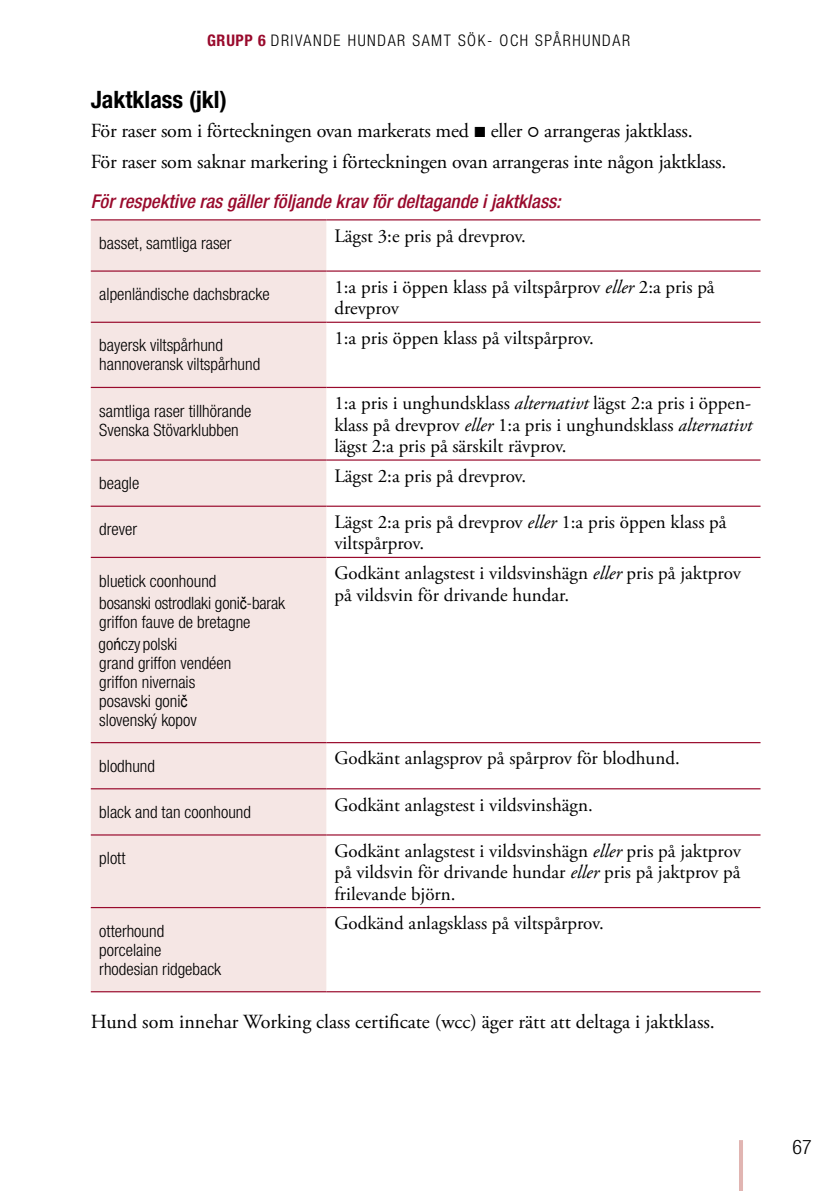
<style>
.page{position:relative;width:840px;height:1191px;background:#fff}
.page>*{position:absolute;margin:0;border:0;box-sizing:border-box;transform-origin:0 0}
.t1{font:700 condensed 24px "Helvetica Neue LT Std";color:#000}
.t2{font:20px/31.6px "Adobe Garamond Pro";letter-spacing:-.01em;color:#000}
.t3{font:300 condensed 20px "Helvetica Neue LT Std";color:#000}
.t4{font:19px/21.4px "Adobe Garamond Pro";color:#000}
.t5{font:italic 500 condensed 19px "Helvetica Neue LT Std";color:#990a2c}
.t6{font:300 condensed 17px/19px "Helvetica Neue LT Std";color:#000}
.t7{font:300 condensed 16px "Helvetica Neue LT Std";letter-spacing:.1em;color:#000}
.s1{font-weight:700;color:#990a2c}
.s2{font-style:italic}
.s3{font-family:"Arial Narrow";font-weight:400;font-stretch:normal}
</style>
<div class="page">
<svg style="left:739px;top:1140px;width:3px;height:51px"></svg>
<div style="left:91px;top:220px;width:235px;height:771px;background:#f5e6e4"></div>
<hr style="left:91px;top:219px;width:235px;height:1px;background:#990a2c">
<hr style="left:326px;top:219px;width:434px;height:1px;background:#990a2c">
<hr style="left:91px;top:270px;width:235px;height:2px;background:#990a2c">
<hr style="left:91px;top:322px;width:235px;height:1px;background:#990a2c">
<hr style="left:91px;top:387px;width:235px;height:1px;background:#990a2c">
<hr style="left:91px;top:459px;width:235px;height:1px;background:#990a2c">
<hr style="left:91px;top:505px;width:235px;height:2px;background:#990a2c">
<hr style="left:91px;top:557px;width:235px;height:1px;background:#990a2c">
<hr style="left:91px;top:742px;width:235px;height:1px;background:#990a2c">
<hr style="left:91px;top:788px;width:235px;height:1px;background:#990a2c">
<hr style="left:91px;top:834px;width:235px;height:1px;background:#990a2c">
<hr style="left:91px;top:907px;width:235px;height:1px;background:#990a2c">
<hr style="left:91px;top:991px;width:235px;height:1px;background:#990a2c">
<hr style="left:326px;top:270px;width:434px;height:2px;background:#990a2c">
<hr style="left:326px;top:322px;width:434px;height:1px;background:#990a2c">
<hr style="left:326px;top:387px;width:434px;height:1px;background:#990a2c">
<hr style="left:326px;top:459px;width:434px;height:1px;background:#990a2c">
<hr style="left:326px;top:505px;width:434px;height:2px;background:#990a2c">
<hr style="left:326px;top:557px;width:434px;height:1px;background:#990a2c">
<hr style="left:326px;top:742px;width:434px;height:1px;background:#990a2c">
<hr style="left:326px;top:788px;width:434px;height:1px;background:#990a2c">
<hr style="left:326px;top:834px;width:434px;height:1px;background:#990a2c">
<hr style="left:326px;top:907px;width:434px;height:1px;background:#990a2c">
<hr style="left:326px;top:991px;width:434px;height:1px;background:#990a2c">
<p class="t7" style="left:207px;top:31px;width:424px"><span class="s1">GRUPP 6</span> DRIVANDE HUNDAR SAMT SÖK- OCH SPÅRHUNDAR</p>
<p class="t1" style="left:91px;top:85px;width:137px">Jaktklass (jkl)</p>
<p class="t2" style="left:91px;top:115px;width:636px">För raser som i förteckningen ovan markerats med eller arrangeras jaktklass.<br>För raser som saknar markering i förteckningen ovan arrangeras inte någon jaktklass.</p>
<p class="t5" style="left:91px;top:190px;width:471px">För respektive ras gäller följande krav för deltagande i jaktklass:</p>
<p class="t6" style="left:99px;top:233px;width:134px">basset, samtliga raser</p>
<p class="t4" style="left:334px;top:226px;width:193px">Lägst 3:e pris på drevprov.</p>
<p class="t6" style="left:99px;top:284px;width:172px">alpenländische dachsbracke</p>
<p class="t4" style="left:334px;top:277px;width:381px">1:a pris i öppen klass på viltspårprov <span class="s2">eller</span> 2:a pris på drevprov</p>
<p class="t6" style="left:99px;top:336px;width:162px">bayersk viltspårhund hannoveransk viltspårhund</p>
<p class="t4" style="left:334px;top:328px;width:261px">1:a pris öppen klass på viltspårprov.</p>
<p class="t6" style="left:99px;top:401px;width:153px">samtliga raser tillhörande<br>Svenska Stövarklubben</p>
<p class="t4" style="left:334px;top:393px;width:419px;text-align:justify">1:a pris i unghundsklass <span class="s2">alternativt</span> lägst 2:a pris i öppen&shy;klass på drevprov <span class="s2">eller</span> 1:a pris i unghundsklass <span class="s2">alternativt </span>lägst 2:a pris på särskilt rävprov.</p>
<p class="t6" style="left:99px;top:473px;width:41px">beagle</p>
<p class="t4" style="left:334px;top:466px;width:193px">Lägst 2:a pris på drevprov.</p>
<p class="t6" style="left:99px;top:520px;width:39px">drever</p>
<p class="t4" style="left:334px;top:512px;width:393px">Lägst 2:a pris på drevprov <span class="s2">eller</span> 1:a pris öppen klass på viltspårprov.</p>
<p class="t6" style="left:99px;top:569px;width:187px;line-height:22px">bluetick coonhound<br>bosanski ostrodlaki goni<span class="s3">č</span>-barak</p>
<p class="t6" style="left:98px;top:610px;width:153px;line-height:22px">griffon fauve de bretagne go<span class="s3">ń</span>czy polski</p>
<p class="t6" style="left:99px;top:653px;width:133px">grand griffon vendéen griffon nivernais posavski goni<span class="s3">č </span>slovenský kopov</p>
<p class="t4" style="left:334px;top:563px;width:408px">Godkänt anlagstest i vildsvinshägn <span class="s2">eller</span> pris på jaktprov på vildsvin för drivande hundar.</p>
<p class="t6" style="left:99px;top:756px;width:57px">blodhund</p>
<p class="t4" style="left:334px;top:748px;width:347px">Godkänt anlagsprov på spårprov för blodhund.</p>
<p class="t6" style="left:99px;top:802px;width:153px">black and tan coonhound</p>
<p class="t4" style="left:334px;top:794px;width:260px">Godkänt anlagstest i vildsvinshägn.</p>
<p class="t6" style="left:99px;top:848px;width:28px">plott</p>
<p class="t4" style="left:334px;top:840px;width:408px;text-align:justify">Godkänt anlagstest i vildsvinshägn <span class="s2">eller</span> pris på jaktprov på vildsvin för drivande hundar <span class="s2">eller</span> pris på jaktprov på frilevande björn.</p>
<p class="t6" style="left:99px;top:921px;width:123px">otterhound porcelaine rhodesian ridgeback</p>
<p class="t4" style="left:334px;top:913px;width:271px">Godkänd anlagsklass på viltspårprov.</p>
<p class="t2" style="left:91px;top:1006px;width:625px">Hund som innehar Working class certificate (wcc) äger rätt att deltaga i jaktklass.</p>
<p class="t3" style="left:792px;top:1135px;width:21px">67</p>
</div>
